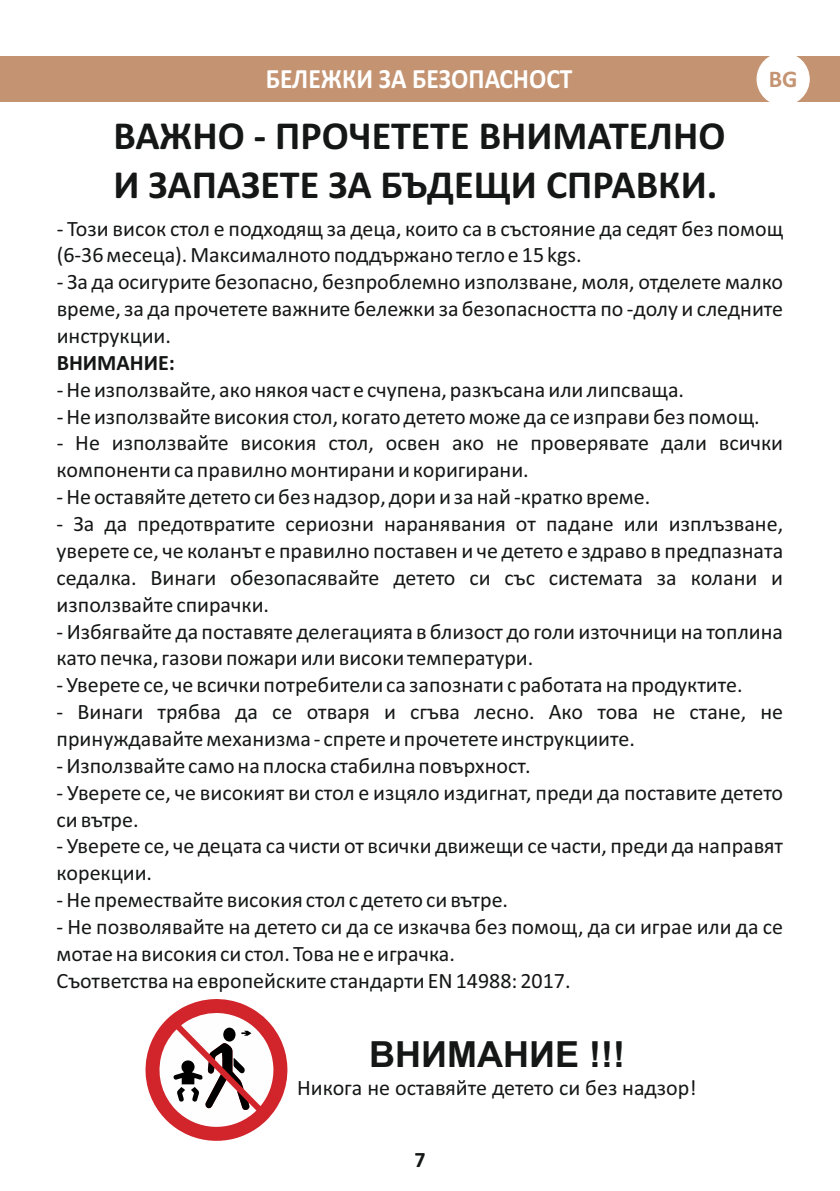
<style>
.page{position:relative;width:840px;height:1191px;background:#fff}
.page>*{position:absolute;margin:0;border:0;box-sizing:border-box;transform-origin:0 0}
.t1{font:700 40px/48.8px "Calibri";color:#151616}
.t2{font:700 36px "Arial";color:#151616}
.t3{font:700 28px "Calibri";color:#fff;scale:.91 1}
.t4{font:700 24px "Calibri";color:#c49472}
.t5{font:22px/26.8px "Calibri";color:#151616}
.t6{font:700 22px "Calibri";color:#151616}
.t7{font:700 22px "Calibri";color:#c49472}
</style>
<div class="page">
<div style="left:0;top:57px;width:839px;height:45px;background:#c49472"></div>
<svg style="left:145px;top:999px;width:143px;height:142px"></svg>
<div style="left:756px;top:53px;width:53px;height:53px;background:#fff;border:1px solid #fff;border-radius:50%"></div>
<p class="t3" style="left:266px;top:67px;width:338px">БЕЛЕЖКИ ЗА БЕЗОПАСНОСТ</p>
<h1 class="t1" style="left:113px;top:115px;width:613px">ВАЖНО - ПРОЧЕТЕТЕ ВНИМАТЕЛНО<br>И ЗАПАЗЕТЕ ЗА БЪДЕЩИ СПРАВКИ.</h1>
<p class="t4" style="left:768px;top:69px;width:30px">BG</p>
<p class="t7" style="left:769px;top:70px;width:28px">BG</p>
<p class="t5" style="left:57px;top:217px;width:727px">- Този висок стол е подходящ за деца, които са в състояние да седят без помощ (6-36 месеца). Максималното поддържано тегло е 15 kgs.</p>
<p class="t5" style="left:57px;top:270px;width:727px;text-align:justify">- За да осигурите безопасно, безпроблемно използване, моля, отделете малко време, за да прочетете важните бележки за безопасността по -долу и следните инструкции.</p>
<p class="t6" style="left:57px;top:353px;width:120px">ВНИМАНИЕ:</p>
<p class="t5" style="left:57px;top:378px;width:628px">- Не използвайте, ако някоя част е счупена, разкъсана или липсваща.</p>
<p class="t5" style="left:57px;top:405px;width:704px">- Не използвайте високия стол, когато детето може да се изправи без помощ.</p>
<p class="t5" style="left:57px;top:431px;width:727px">- Не използвайте високия стол, освен ако не проверявате дали всички компоненти са правилно монтирани и коригирани.</p>
<p class="t5" style="left:57px;top:485px;width:595px">- Не оставяйте детето си без надзор, дори и за най -кратко време.</p>
<p class="t5" style="left:57px;top:512px;width:727px;text-align:justify">- За да предотвратите сериозни наранявания от падане или изплъзване, уверете се, че коланът е правилно поставен и че детето е здраво в предпазната седалка. Винаги обезопасявайте детето си със системата за колани и използвайте спирачки.</p>
<p class="t5" style="left:57px;top:619px;width:727px">- Избягвайте да поставяте делегацията в близост до голи източници на топлина като печка, газови пожари или високи температури.</p>
<p class="t5" style="left:57px;top:673px;width:687px">- Уверете се, че всички потребители са запознати с работата на продуктите.</p>
<p class="t5" style="left:57px;top:700px;width:727px">- Винаги трябва да се отваря и сгъва лесно. Ако това не стане, не принуждавайте механизма - спрете и прочетете инструкциите.</p>
<p class="t5" style="left:57px;top:754px;width:475px">- Използвайте само на плоска стабилна повърхност.</p>
<p class="t5" style="left:57px;top:781px;width:727px">- Уверете се, че високият ви стол е изцяло издигнат, преди да поставите детето си вътре.</p>
<p class="t5" style="left:57px;top:834px;width:727px">- Уверете се, че децата са чисти от всички движещи се части, преди да направят корекции.</p>
<p class="t5" style="left:57px;top:888px;width:453px">- Не премествайте високия стол с детето си вътре.</p>
<p class="t5" style="left:57px;top:915px;width:727px">- Не позволявайте на детето си да се изкачва без помощ, да си играе или да се мотае на високия си стол. Това не е играчка.<br>Съответства на европейските стандарти EN 14988: 2017.</p>
<h2 class="t2" style="left:369px;top:1040px;width:257px">ВНИМАНИЕ !!!</h2>
<p class="t5" style="left:297px;top:1076px;width:400px">Никога не оставяйте детето си без надзор!</p>
<p class="t6" style="left:414px;top:1150px;width:13px">7</p>
</div>
